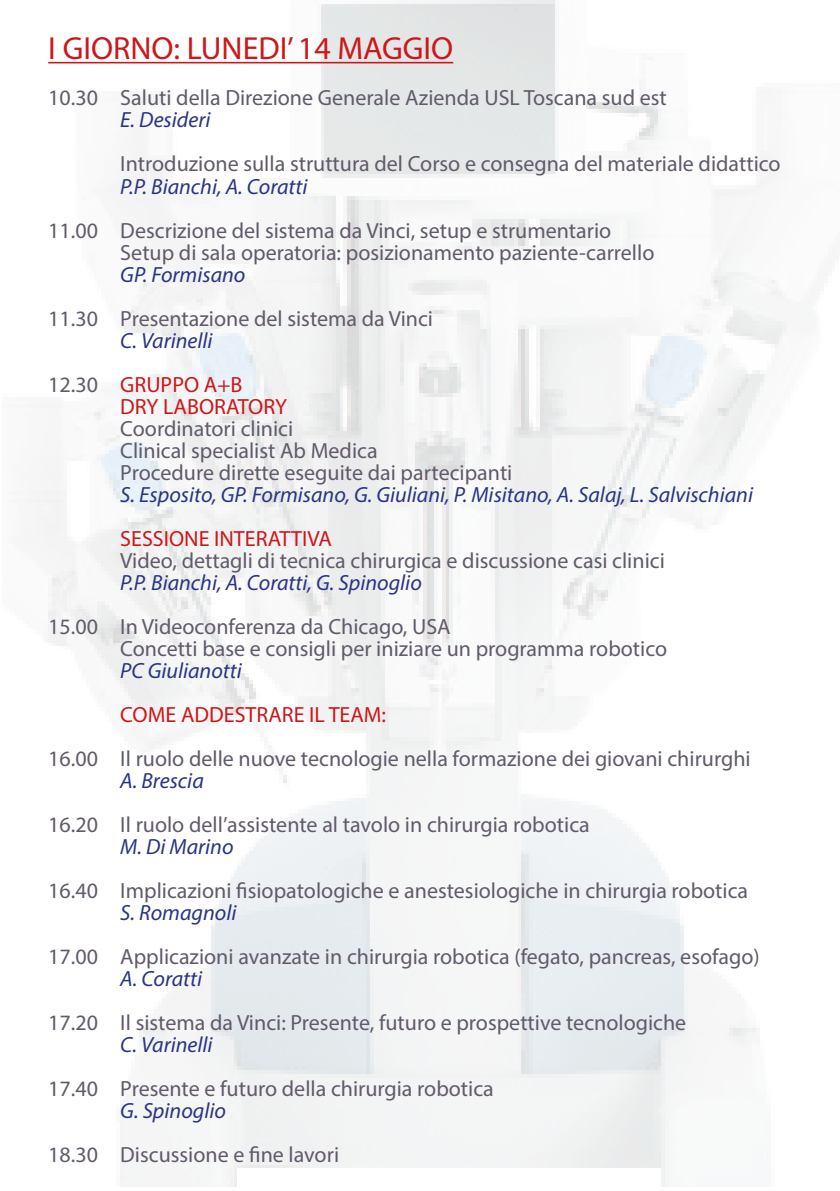
<style>
.page{position:relative;width:840px;height:1191px;background:#fff}
.page>*{position:absolute;margin:0;border:0;box-sizing:border-box;transform-origin:0 0}
.t1{font:32px "Myriad Pro";color:#cd171a}
.t2{font:22px/22px "Myriad Pro";color:#615a6a}
.t3{font:italic 22px/44px "Myriad Pro";color:#283583}
.t4{font:22px "Myriad Pro";color:#cd171a}
.s1{font-style:normal;color:#615a6a}
.s2{font-style:normal;color:#cd171a}
</style>
<div class="page">
<img style="left:29px;top:0;width:806px;height:1187px">
<hr style="left:48px;top:62px;width:405px;height:1px;background:#cd171a">
<h1 class="t1" style="left:48px;top:29px;width:406px">I GIORNO: LUNEDI’ 14 MAGGIO</h1>
<p class="t2" style="left:48px;top:87px;width:619px">10.30 Saluti della Direzione Generale Azienda USL Toscana sud est</p>
<p class="t3" style="left:120px;top:98px;width:92px">E. Desideri</p>
<p class="t2" style="left:120px;top:153px;width:661px">Introduzione sulla struttura del Corso e consegna del materiale didattico</p>
<p class="t3" style="left:120px;top:164px;width:188px">P.P. Bianchi, A. Coratti</p>
<p class="t2" style="left:120px;top:219px;width:535px;text-indent:-72px">11.00 Descrizione del sistema da Vinci, setup e strumentario<br>Setup di sala operatoria: posizionamento paziente-carrello</p>
<p class="t3" style="left:120px;top:252px;width:126px">GP. Formisano</p>
<p class="t2" style="left:48px;top:307px;width:386px">11.30 Presentazione del sistema da Vinci</p>
<p class="t3" style="left:48px;top:318px;width:196px;text-indent:72px">C. Varinelli<br><span class="s1">12.30</span> <span class="s2">GRUPPO A+B</span></p>
<p class="t4" style="left:120px;top:392px;width:168px">DRY LABORATORY</p>
<p class="t2" style="left:120px;top:417px;width:393px">Coordinatori clinici<br>Clinical specialist Ab Medica<br>Procedure dirette eseguite dai partecipanti</p>
<p class="t3" style="left:120px;top:472px;width:634px">S. Esposito, GP. Formisano, G. Giuliani, P. Misitano, A. Salaj, L. Salvischiani</p>
<p class="t4" style="left:120px;top:524px;width:213px">SESSIONE INTERATTIVA</p>
<p class="t2" style="left:120px;top:549px;width:545px">Video, dettagli di tecnica chirurgica e discussione casi clinici</p>
<p class="t3" style="left:120px;top:560px;width:303px">P.P. Bianchi, A. Coratti, G. Spinoglio</p>
<p class="t2" style="left:120px;top:615px;width:548px;text-indent:-72px">15.00 In Videoconferenza da Chicago, USA<br>Concetti base e consigli per iniziare un programma robotico</p>
<p class="t3" style="left:120px;top:648px;width:123px">PC Giulianotti</p>
<p class="t4" style="left:120px;top:700px;width:267px">COME ADDESTRARE IL TEAM:</p>
<p class="t2" style="left:48px;top:747px;width:703px">16.00 Il ruolo delle nuove tecnologie nella formazione dei giovani chirurghi</p>
<p class="t3" style="left:120px;top:758px;width:85px">A. Brescia</p>
<p class="t2" style="left:48px;top:813px;width:543px">16.20 Il ruolo dell’assistente al tavolo in chirurgia robotica</p>
<p class="t3" style="left:120px;top:824px;width:115px">M. Di Marino</p>
<p class="t2" style="left:48px;top:879px;width:701px">16.40 Implicazioni fisiopatologiche e anestesiologiche in chirurgia robotica</p>
<p class="t3" style="left:120px;top:890px;width:117px">S. Romagnoli</p>
<p class="t2" style="left:48px;top:945px;width:712px">17.00 Applicazioni avanzate in chirurgia robotica (fegato, pancreas, esofago)</p>
<p class="t3" style="left:120px;top:956px;width:83px">A. Coratti</p>
<p class="t2" style="left:48px;top:1011px;width:639px">17.20 Il sistema da Vinci: Presente, futuro e prospettive tecnologiche</p>
<p class="t3" style="left:120px;top:1022px;width:94px">C. Varinelli</p>
<p class="t2" style="left:48px;top:1077px;width:447px">17.40 Presente e futuro della chirurgia robotica</p>
<p class="t3" style="left:120px;top:1088px;width:107px">G. Spinoglio</p>
<p class="t2" style="left:48px;top:1143px;width:292px">18.30 Discussione e fine lavori</p>
</div>
